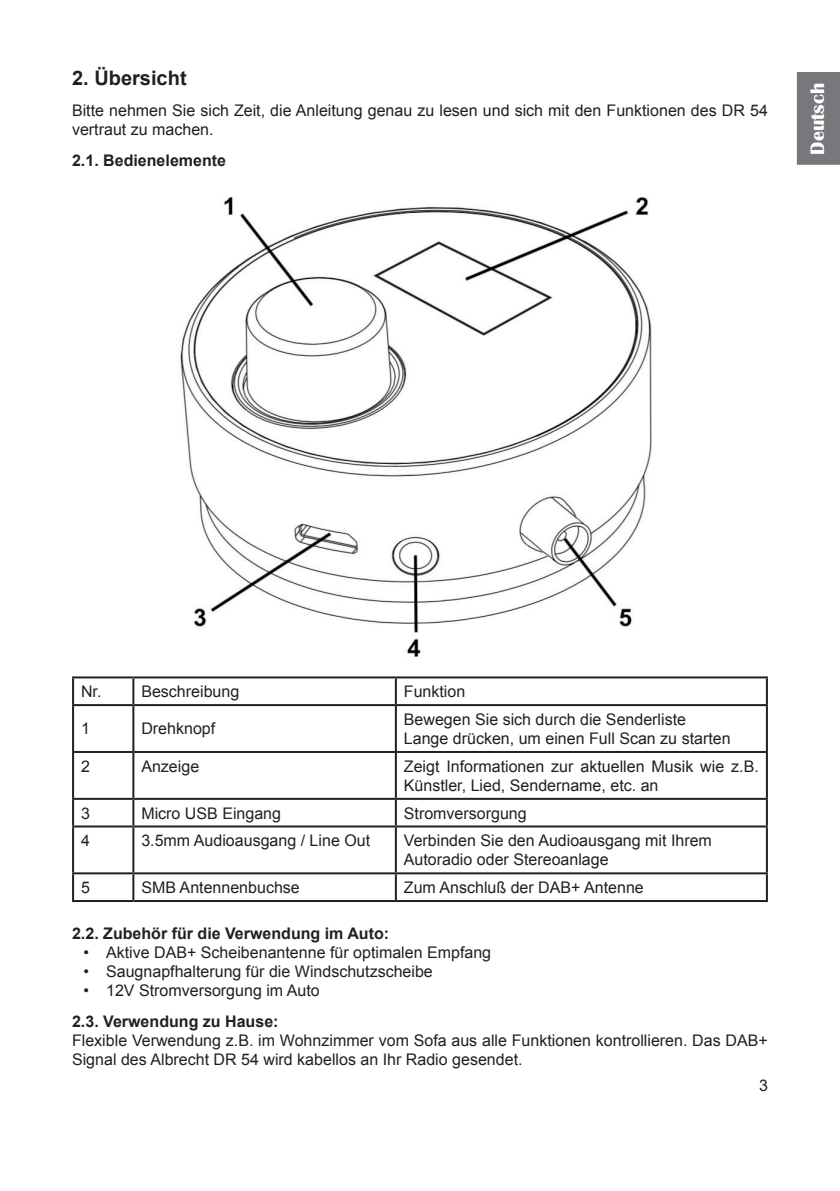
<style>
.page{position:relative;width:840px;height:1191px;background:#fff}
.page>*{position:absolute;margin:0;border:0;box-sizing:border-box;transform-origin:0 0}
.t1{font:700 20px "Arial";color:#231f20}
.t2{font:700 20px "Britannic";color:#fff}
.t3{font:16px/19.2px "Arial";color:#231f20}
.t4{font:700 16px "Arial";color:#231f20}
</style>
<div class="page">
<div style="left:796px;top:72px;width:43px;height:93px;background:#76787b"></div>
<img style="left:180px;top:196px;width:472px;height:461px">
<hr style="left:72px;top:676px;width:61px;height:2px;background:#231f20">
<hr style="left:72px;top:678px;width:2px;height:26px;background:#231f20">
<hr style="left:133px;top:676px;width:262px;height:2px;background:#231f20">
<hr style="left:132px;top:678px;width:2px;height:26px;background:#231f20">
<hr style="left:395px;top:676px;width:372px;height:2px;background:#231f20">
<hr style="left:394px;top:678px;width:2px;height:26px;background:#231f20">
<hr style="left:765px;top:678px;width:2px;height:26px;background:#231f20">
<hr style="left:72px;top:704px;width:61px;height:2px;background:#231f20">
<hr style="left:72px;top:706px;width:2px;height:45px;background:#231f20">
<hr style="left:133px;top:704px;width:262px;height:2px;background:#231f20">
<hr style="left:132px;top:706px;width:2px;height:45px;background:#231f20">
<hr style="left:395px;top:704px;width:372px;height:2px;background:#231f20">
<hr style="left:394px;top:706px;width:2px;height:45px;background:#231f20">
<hr style="left:765px;top:706px;width:2px;height:45px;background:#231f20">
<hr style="left:72px;top:751px;width:61px;height:2px;background:#231f20">
<hr style="left:72px;top:753px;width:2px;height:45px;background:#231f20">
<hr style="left:133px;top:751px;width:262px;height:2px;background:#231f20">
<hr style="left:132px;top:753px;width:2px;height:45px;background:#231f20">
<hr style="left:395px;top:751px;width:372px;height:2px;background:#231f20">
<hr style="left:394px;top:753px;width:2px;height:45px;background:#231f20">
<hr style="left:765px;top:753px;width:2px;height:45px;background:#231f20">
<hr style="left:72px;top:798px;width:61px;height:2px;background:#231f20">
<hr style="left:72px;top:800px;width:2px;height:25px;background:#231f20">
<hr style="left:133px;top:798px;width:262px;height:2px;background:#231f20">
<hr style="left:132px;top:800px;width:2px;height:25px;background:#231f20">
<hr style="left:395px;top:798px;width:372px;height:2px;background:#231f20">
<hr style="left:394px;top:800px;width:2px;height:25px;background:#231f20">
<hr style="left:765px;top:800px;width:2px;height:25px;background:#231f20">
<hr style="left:72px;top:825px;width:61px;height:2px;background:#231f20">
<hr style="left:72px;top:827px;width:2px;height:45px;background:#231f20">
<hr style="left:133px;top:825px;width:262px;height:2px;background:#231f20">
<hr style="left:132px;top:827px;width:2px;height:45px;background:#231f20">
<hr style="left:395px;top:825px;width:372px;height:2px;background:#231f20">
<hr style="left:394px;top:827px;width:2px;height:45px;background:#231f20">
<hr style="left:765px;top:827px;width:2px;height:45px;background:#231f20">
<hr style="left:72px;top:872px;width:61px;height:2px;background:#231f20">
<hr style="left:72px;top:874px;width:2px;height:26px;background:#231f20">
<hr style="left:133px;top:872px;width:262px;height:2px;background:#231f20">
<hr style="left:132px;top:874px;width:2px;height:26px;background:#231f20">
<hr style="left:395px;top:872px;width:372px;height:2px;background:#231f20">
<hr style="left:394px;top:874px;width:2px;height:26px;background:#231f20">
<hr style="left:765px;top:874px;width:2px;height:26px;background:#231f20">
<hr style="left:72px;top:900px;width:61px;height:2px;background:#231f20">
<hr style="left:133px;top:900px;width:262px;height:2px;background:#231f20">
<hr style="left:395px;top:900px;width:372px;height:2px;background:#231f20">
<p class="t1" style="left:72px;top:65px;width:116px">2. Übersicht</p>
<p class="t3" style="left:72px;top:101px;width:697px">Bitte nehmen Sie sich Zeit, die Anleitung genau zu lesen und sich mit den Funktionen des DR 54 vertraut zu machen.</p>
<p class="t4" style="left:72px;top:149px;width:155px">2.1. Bedienelemente</p>
<p class="t2" style="left:805px;top:154px;width:73px;rotate:-90deg">Deutsch</p>
<p class="t3" style="left:81px;top:682px;width:22px">Nr.</p>
<p class="t3" style="left:141px;top:682px;width:99px">Beschreibung</p>
<p class="t3" style="left:403px;top:682px;width:63px">Funktion</p>
<p class="t3" style="left:81px;top:719px;width:10px">1</p>
<p class="t3" style="left:141px;top:719px;width:75px">Drehknopf</p>
<p class="t3" style="left:403px;top:709px;width:328px">Bewegen Sie sich durch die Senderliste<br>Lange drücken, um einen Full Scan zu starten</p>
<p class="t3" style="left:81px;top:756px;width:10px">2</p>
<p class="t3" style="left:141px;top:756px;width:59px">Anzeige</p>
<p class="t3" style="left:403px;top:756px;width:356px">Zeigt Informationen zur aktuellen Musik wie z.B.<br>Künstler, Lied, Sendername, etc. an</p>
<p class="t3" style="left:81px;top:803px;width:10px">3</p>
<p class="t3" style="left:141px;top:803px;width:141px">Micro USB Eingang</p>
<p class="t3" style="left:403px;top:803px;width:124px">Stromversorgung</p>
<p class="t3" style="left:81px;top:831px;width:10px">4</p>
<p class="t3" style="left:141px;top:831px;width:230px">3.5mm Audioausgang / Line Out</p>
<p class="t3" style="left:403px;top:831px;width:309px">Verbinden Sie den Audioausgang mit Ihrem<br>Autoradio oder Stereoanlage</p>
<p class="t3" style="left:81px;top:878px;width:10px">5</p>
<p class="t3" style="left:141px;top:878px;width:160px">SMB Antennenbuchse</p>
<p class="t3" style="left:403px;top:878px;width:241px">Zum Anschluß der DAB+ Antenne</p>
<p class="t4" style="left:72px;top:922px;width:318px">2.2. Zubehör für die Verwendung im Auto:</p>
<p class="t3" style="left:83px;top:943px;width:409px">• Aktive DAB+ Scheibenantenne für optimalen Empfang</p>
<p class="t3" style="left:83px;top:962px;width:351px">• Saugnapfhalterung für die Windschutzscheibe</p>
<p class="t3" style="left:83px;top:981px;width:238px">• 12V Stromversorgung im Auto</p>
<p class="t4" style="left:72px;top:1010px;width:208px">2.3. Verwendung zu Hause:</p>
<p class="t3" style="left:72px;top:1031px;width:697px">Flexible Verwendung z.B. im Wohnzimmer vom Sofa aus alle Funktionen kontrollieren. Das DAB+<br>Signal des Albrecht DR 54 wird kabellos an Ihr Radio gesendet.</p>
<p class="t3" style="left:758px;top:1075px;width:10px">3</p>
</div>
